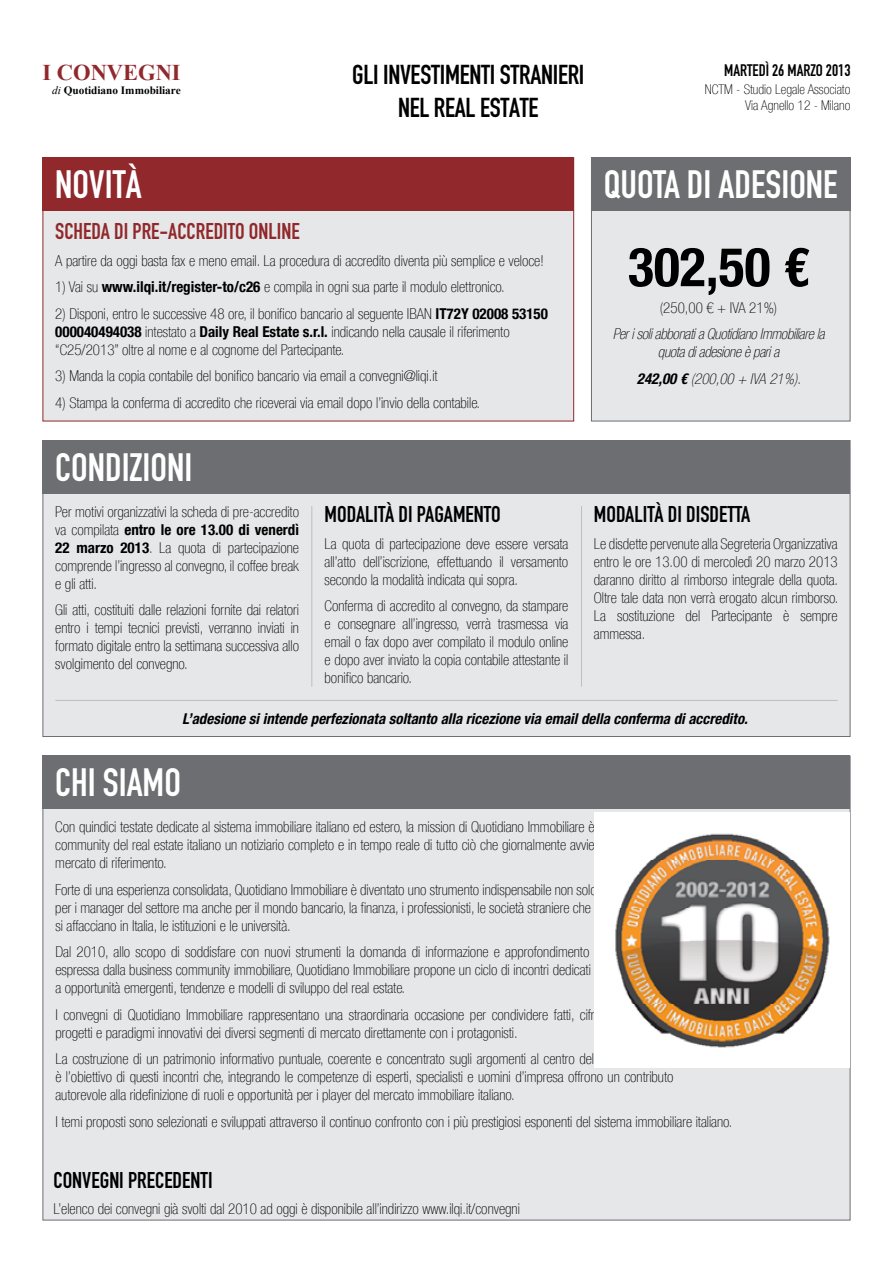
<style>
.page{position:relative;width:893px;height:1263px;background:#fff}
.page>*{position:absolute;margin:0;border:0;box-sizing:border-box;transform-origin:0 0}
.t1{font:700 condensed 54px "Helvetica Neue LT Com";color:#000}
.t2{font:39px "Bern Sans CT";color:#fff}
.t3{font:27px/32.4px "Bern Sans CT";letter-spacing:-.01em;color:#000;text-align:center}
.t4{font:22.5px "Bern Sans CT";color:#000}
.t5{font:22.5px "Bern Sans CT";color:#90282c}
.t6{font:700 22.5px "Times New Roman";color:#90282c}
.t7{font:16.5px "Bern Sans CT";color:#000}
.t8{font:100 condensed 15px/18px "Helvetica Neue LT Com";color:#000;text-align:justify}
.t9{font:italic 700 condensed 15px "Helvetica Neue LT Com";color:#000}
.t10{font:italic 100 condensed 15px/18px "Helvetica Neue LT Com";letter-spacing:-.02em;color:#000;text-align:center}
.t11{font:italic 100 condensed 15px "Helvetica Neue LT Com";color:#000}
.t12{font:100 condensed 13.5px/16.2px "Helvetica Neue LT Com";color:#000;text-align:right}
.t13{font:700 11.25px "Times New Roman";color:#000}
.s1{font-weight:400;font-style:italic}
.s2{font-weight:700}
.s3{font-style:normal}
</style>
<div class="page">
<div style="left:591px;top:157px;width:259px;height:264px;background:#e6e7e8;border:1px solid #6d6e71"></div>
<div style="left:591px;top:157px;width:259px;height:54px;background:#6d6e71"></div>
<div style="left:43px;top:157px;width:531px;height:264px;background:#e6e7e8"></div>
<div style="left:43px;top:157px;width:531px;height:54px;background:#90282c"></div>
<div style="left:43px;top:756px;width:807px;height:464px;background:#e6e7e8"></div>
<div style="left:43px;top:756px;width:807px;height:53px;background:#6d6e71"></div>
<img style="left:594px;top:812px;width:255px;height:256px">
<div style="left:43px;top:440px;width:807px;height:297px;background:#e6e7e8;border:1px solid #6d6e71"></div>
<div style="left:43px;top:440px;width:807px;height:53px;background:#6d6e71"></div>
<hr style="left:311px;top:506px;width:1px;height:181px;background:#bcbec0">
<hr style="left:581px;top:506px;width:1px;height:181px;background:#bcbec0">
<hr style="left:55px;top:700px;width:783px;height:1px;background:#bcbec0">
<h3 class="t6" style="left:43px;top:57px;width:140px">I CONVEGNI</h3>
<p class="t13" style="left:52px;top:82px;width:130px"><span class="s1">di</span> Quotidiano Immobiliare</p>
<h3 class="t3" style="left:352px;top:59px;width:234px">GLI INVESTIMENTI STRANIERI<br>NEL REAL ESTATE</h3>
<p class="t7" style="left:724px;top:60px;width:128px">MARTEDÌ 26 MARZO 2013</p>
<p class="t12" style="left:705px;top:81px;width:147px">NCTM - Studio Legale Associato<br>Via Agnello 12 - Milano</p>
<h2 class="t2" style="left:55px;top:161px;width:88px">NOVITÀ</h2>
<h2 class="t2" style="left:604px;top:161px;width:235px">QUOTA DI ADESIONE</h2>
<h3 class="t5" style="left:55px;top:218px;width:246px">SCHEDA DI PRE-ACCREDITO ONLINE</h3>
<p class="t8" style="left:55px;top:252px;width:490px">A partire da oggi basta fax e meno email. La procedura di accredito diventa più semplice e veloce!</p>
<p class="t8" style="left:55px;top:278px;width:451px">1) Vai su <span class="s2">www.ilqi.it/register-to/c26</span> e compila in ogni sua parte il modulo elettronico.</p>
<p class="t8" style="left:55px;top:305px;width:494px;text-align:left">2) Disponi, entro le successive 48 ore, il bonifico bancario al seguente IBAN <span class="s2">IT72Y 02008 53150<br>000040494038</span> intestato a <span class="s2">Daily Real Estate s.r.l.</span> indicando nella causale il riferimento “C25/2013” oltre al nome e al cognome del Partecipante.</p>
<p class="t8" style="left:55px;top:367px;width:384px">3) Manda la copia contabile del bonifico bancario via email a convegni@liqi.it</p>
<p class="t8" style="left:55px;top:394px;width:426px">4) Stampa la conferma di accredito che riceverai via email dopo l’invio della contabile.</p>
<h1 class="t1" style="left:628px;top:235px;width:183px">302,50 €</h1>
<p class="t8" style="left:660px;top:298px;width:119px">(250,00 € + IVA 21%)</p>
<p class="t10" style="left:613px;top:325px;width:213px">Per i soli abbonati a Quotidiano Immobiliare la quota di adesione è pari a</p>
<p class="t11" style="left:637px;top:370px;width:166px"><span class="s2">242,00 €</span> (200,00 + IVA 21%)<span class="s3">.</span></p>
<h2 class="t2" style="left:55px;top:444px;width:139px">CONDIZIONI</h2>
<p class="t8" style="left:55px;top:502px;width:245px">Per motivi organizzativi la scheda di pre-accredito va compilata <span class="s2">entro le ore 13.00 di venerdì 22 marzo 2013</span>. La quota di partecipazione comprende l’ingresso al convegno, il coffee break e gli atti.</p>
<p class="t8" style="left:55px;top:601px;width:245px">Gli atti, costituiti dalle relazioni fornite dai relatori entro i tempi tecnici previsti, verranno inviati in formato digitale entro la settimana successiva allo svolgimento del convegno.</p>
<h3 class="t4" style="left:325px;top:501px;width:178px">MODALITÀ DI PAGAMENTO</h3>
<p class="t8" style="left:325px;top:534px;width:245px">La quota di partecipazione deve essere versata all’atto dell’iscrizione, effettuando il versamento secondo la modalità indicata qui sopra.</p>
<p class="t8" style="left:325px;top:597px;width:245px">Conferma di accredito al convegno, da stampare e consegnare all’ingresso, verrà trasmessa via email o fax dopo aver compilato il modulo online e dopo aver inviato la copia contabile attestante il bonifico bancario.</p>
<h3 class="t4" style="left:594px;top:501px;width:158px">MODALITÀ DI DISDETTA</h3>
<p class="t8" style="left:594px;top:534px;width:246px">Le disdette pervenute alla Segreteria Organizzativa entro le ore 13.00 di mercoledì 20 marzo 2013 daranno diritto al rimborso integrale della quota.<br>Oltre tale data non verrà erogato alcun rimborso.<br>La sostituzione del Partecipante è sempre ammessa.</p>
<p class="t9" style="left:182px;top:710px;width:567px">L’adesione si intende perfezionata soltanto alla ricezione via email della conferma di accredito.</p>
<h2 class="t2" style="left:55px;top:760px;width:127px">CHI SIAMO</h2>
<p class="t8" style="left:55px;top:818px;width:596px;text-align:left">Con quindici testate dedicate al sistema immobiliare italiano ed estero, la mission di Quotidiano Immobiliare è fornire alla community del real estate italiano un notiziario completo e in tempo reale di tutto ciò che giornalmente avviene nel mercato di riferimento.</p>
<p class="t8" style="left:55px;top:881px;width:543px;text-align:left">Forte di una esperienza consolidata, Quotidiano Immobiliare è diventato uno strumento indispensabile non solo per i manager del settore ma anche per il mondo bancario, la finanza, i professionisti, le società straniere che si affacciano in Italia, le istituzioni e le università.</p>
<p class="t8" style="left:55px;top:943px;width:537px">Dal 2010, allo scopo di soddisfare con nuovi strumenti la domanda di informazione e approfondimento espressa dalla business community immobiliare, Quotidiano Immobiliare propone un ciclo di incontri dedicati a opportunità emergenti, tendenze e modelli di sviluppo del real estate.</p>
<p class="t8" style="left:55px;top:1006px;width:550px">I convegni di Quotidiano Immobiliare rappresentano una straordinaria occasione per condividere fatti, cifre, progetti e paradigmi innovativi dei diversi segmenti di mercato direttamente con i protagonisti.</p>
<p class="t8" style="left:55px;top:1050px;width:620px;text-align:left">La costruzione di un patrimonio informativo puntuale, coerente e concentrato sugli argomenti al centro del dibattito<br>è l’obiettivo di questi incontri che, integrando le competenze di esperti, specialisti e uomini d’impresa offrono un contributo autorevole alla ridefinizione di ruoli e opportunità per i player del mercato immobiliare italiano.</p>
<p class="t8" style="left:55px;top:1113px;width:678px">I temi proposti sono selezionati e sviluppati attraverso il continuo confronto con i più prestigiosi esponenti del sistema immobiliare italiano.</p>
<h3 class="t4" style="left:54px;top:1166px;width:161px">CONVEGNI PRECEDENTI</h3>
<p class="t8" style="left:54px;top:1200px;width:468px">L’elenco dei convegni già svolti dal 2010 ad oggi è disponibile all’indirizzo www.ilqi.it/convegni</p>
</div>
